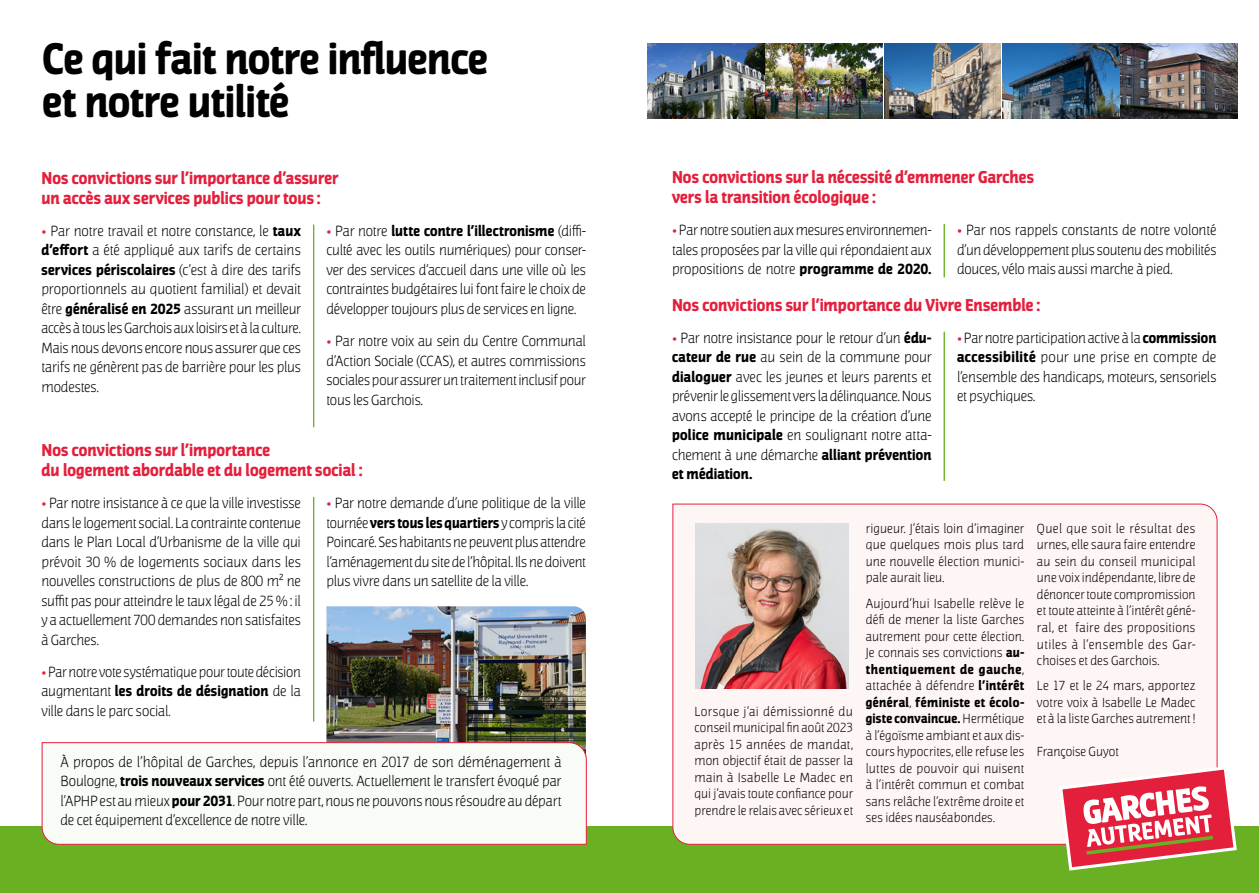
<style>
.page{position:relative;width:1259px;height:893px;background:#fff}
.page>*{position:absolute;margin:0;border:0;box-sizing:border-box;transform-origin:0 0}
.t1{font:700 42.3px/42.3px "Jaures";letter-spacing:-.015em;color:#000}
.t2{font:700 16.5px/19.5px "Jaures";letter-spacing:-.005em;color:#e41f3c}
.t3{font:300 14.25px/19.5px "Jaures";letter-spacing:-.015em;color:#000;text-align:justify}
.t4{font:300 12.75px/16.5px "Jaures";letter-spacing:.01em;color:#000;text-align:justify}
.s1{color:#e41f3c}
.s2{font-weight:700}
</style>
<div class="page">
<hr style="left:313px;top:225px;width:1px;height:202px;background:#6ab023">
<hr style="left:313px;top:497px;width:1px;height:224px;background:#6ab023">
<hr style="left:944px;top:332px;width:1px;height:149px;background:#6ab023">
<hr style="left:944px;top:224px;width:1px;height:53px;background:#6ab023">
<img style="left:326px;top:606px;width:260px;height:136px">
<div style="left:0;top:827px;width:1259px;height:66px;background:#6ab023"></div>
<div style="left:41px;top:742px;width:546px;height:103px;background:#f9fbf6"></div>
<div style="left:672px;top:503px;width:545px;height:342px;background:#fef6f4"></div>
<img style="left:695px;top:524px;width:153px;height:165px">
<img style="left:647px;top:44px;width:117px;height:75px">
<img style="left:766px;top:44px;width:116px;height:75px">
<img style="left:884px;top:44px;width:353px;height:75px">
<svg style="left:1059px;top:766px;width:177px;height:105px"></svg>
<p class="t1" style="left:43px;top:38px;width:447px">Ce qui fait notre influence et notre utilité</p>
<p class="t2" style="left:41px;top:168px;width:298px">Nos convictions sur l’importance d’assurer un accès aux services publics pour tous :</p>
<p class="t3" style="left:41px;top:221px;width:261px"><span class="s1">•</span> Par notre travail et notre constance, le <span class="s2">taux d’effort</span> a été appliqué aux tarifs de certains <span class="s2">services périscolaires</span> (c’est à dire des tarifs proportionnels au quotient familial) et devait être <span class="s2">généralisé en 2025</span> assurant un meilleur accès à tous les Garchois aux loisirs et à la culture.<br>Mais nous devons encore nous assurer que ces tarifs ne génèrent pas de barrière pour les plus modestes.</p>
<p class="t3" style="left:326px;top:221px;width:261px"><span class="s1">•</span> Par notre <span class="s2">lutte contre l’illectronisme</span> (diffi&shy;culté avec les outils numériques) pour conser&shy;ver des services d’accueil dans une ville où les contraintes budgétaires lui font faire le choix de développer toujours plus de services en ligne.</p>
<p class="t3" style="left:326px;top:332px;width:261px"><span class="s1">•</span> Par notre voix au sein du Centre Communal d’Action Sociale (CCAS), et autres commissions sociales pour assurer un traitement inclusif pour tous les Garchois.</p>
<p class="t2" style="left:41px;top:441px;width:322px">Nos convictions sur l’importance<br>du logement abordable et du logement social :</p>
<p class="t3" style="left:41px;top:494px;width:261px"><span class="s1">•</span> Par notre insistance à ce que la ville investisse dans le logement social. La contrainte contenue dans le Plan Local d’Urbanisme de la ville qui prévoit 30 % de logements sociaux dans les nouvelles constructions de plus de 800 m² ne suffit pas pour atteindre le taux légal de 25 % : il y a actuellement 700 demandes non satisfaites à Garches.</p>
<p class="t3" style="left:41px;top:662px;width:261px"><span class="s1">•</span> Par notre vote systématique pour toute décision augmentant <span class="s2">les droits de désignation</span> de la ville dans le parc social.</p>
<p class="t3" style="left:326px;top:494px;width:261px"><span class="s1">•</span> Par notre demande d’une politique de la ville tournée <span class="s2">vers tous les quartiers</span> y compris la cité Poincaré. Ses habitants ne peuvent plus attendre l’aménagement du site de l’hôpital. Ils ne doivent plus vivre dans un satellite de la ville.</p>
<p class="t3" style="left:61px;top:752px;width:502px">À propos de l’hôpital de Garches, depuis l’annonce en 2017 de son déménagement à Boulogne, <span class="s2">trois nouveaux services</span> ont été ouverts. Actuellement le transfert évoqué par l’APHP est au mieux <span class="s2">pour 2031</span>. Pour notre part, nous ne pouvons nous résoudre au départ de cet équipement d’excellence de notre ville.</p>
<p class="t2" style="left:672px;top:168px;width:364px">Nos convictions sur la nécessité d’emmener Garches vers la transition écologique :</p>
<p class="t3" style="left:672px;top:221px;width:261px"><span class="s1">•</span> Par notre soutien aux mesures environnemen&shy;tales proposées par la ville qui répondaient aux propositions de notre <span class="s2">programme de 2020.</span></p>
<p class="t3" style="left:957px;top:221px;width:261px"><span class="s1">•</span> Par nos rappels constants de notre volonté d’un développement plus soutenu des mobilités douces, vélo mais aussi marche à pied.</p>
<p class="t2" style="left:672px;top:295px;width:369px">Nos convictions sur l’importance du Vivre Ensemble :</p>
<p class="t3" style="left:672px;top:328px;width:261px"><span class="s1">•</span> Par notre insistance pour le retour d’un <span class="s2">édu&shy;cateur de rue</span> au sein de la commune pour <span class="s2">dialoguer</span> avec les jeunes et leurs parents et prévenir le glissement vers la délinquance. Nous avons accepté le principe de la création d’une <span class="s2">police municipale</span> en soulignant notre atta&shy;chement à une démarche <span class="s2">alliant prévention et médiation.</span></p>
<p class="t3" style="left:957px;top:328px;width:261px"><span class="s1">•</span> Par notre participation active à la <span class="s2">commission accessibilité</span> pour une prise en compte de l’ensemble des handicaps, moteurs, sensoriels et psychiques.</p>
<p class="t4" style="left:694px;top:703px;width:160px">Lorsque j’ai démissionné du conseil municipal fin août 2023 après 15 années de mandat, mon objectif était de passer la main à Isabelle Le Madec en qui j’avais toute confiance pour prendre le relais avec sérieux et</p>
<p class="t4" style="left:865px;top:520px;width:160px">rigueur. J’étais loin d’imaginer que quelques mois plus tard une nouvelle élection munici&shy;pale aurait lieu.</p>
<p class="t4" style="left:865px;top:595px;width:160px">Aujourd’hui Isabelle relève le défi de mener la liste Garches autrement pour cette élection.<br>Je connais ses convictions <span class="s2">au&shy;thentiquement de gauche</span>, attachée à défendre <span class="s2">l’intérêt général</span>, <span class="s2">féministe et écolo&shy;giste convaincue.</span> Hermétique à l’égoïsme ambiant et aux dis&shy;cours hypocrites, elle refuse les luttes de pouvoir qui nuisent à l’intérêt commun et combat sans relâche l’extrême droite et ses idées nauséabondes.</p>
<p class="t4" style="left:1037px;top:520px;width:160px">Quel que soit le résultat des urnes, elle saura faire entendre au sein du conseil municipal une voix indépendante, libre de dénoncer toute compromission et toute atteinte à l’intérêt géné&shy;ral, et faire des propositions utiles à l’ensemble des Gar&shy;choises et des Garchois.</p>
<p class="t4" style="left:1037px;top:677px;width:160px">Le 17 et le 24 mars, apportez votre voix à Isabelle Le Madec et à la liste Garches autrement !</p>
<p class="t4" style="left:1037px;top:743px;width:83px">Françoise Guyot</p>
</div>
